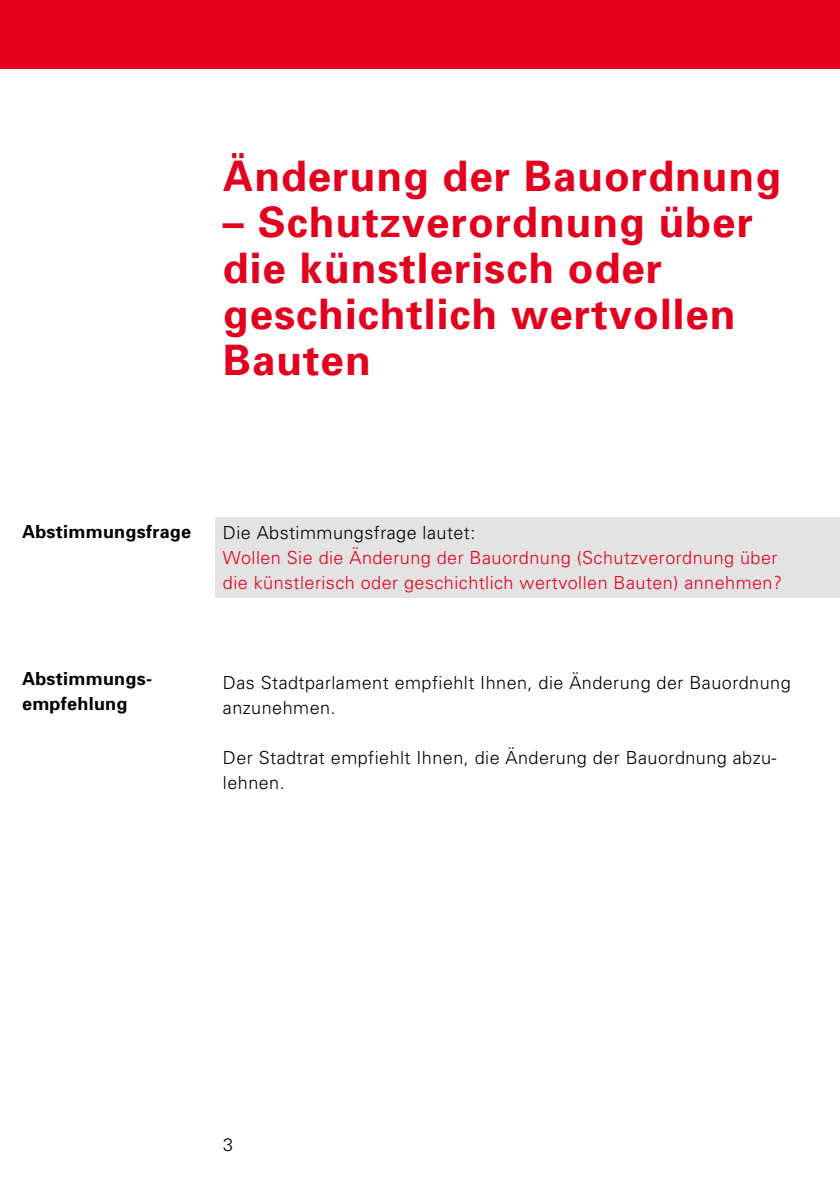
<style>
.page{position:relative;width:840px;height:1191px;background:#fff}
.page>*{position:absolute;margin:0;border:0;box-sizing:border-box;transform-origin:0 0}
.t1{font:700 42px/46px "Univers";letter-spacing:.025em;color:#e3001e}
.t2{font:300 18px/25px "Univers";letter-spacing:.025em;color:#000}
.t3{font:300 18px/25px "Univers";letter-spacing:.025em;color:#e3001e}
.t4{font:700 18px/25px "Univers";letter-spacing:.015em;color:#000}
</style>
<div class="page">
<div style="left:0;top:0;width:839px;height:68px;background:#e3001e"></div>
<div style="left:215px;top:517px;width:624px;height:81px;background:#e3e3e3"></div>
<h1 class="t1" style="left:223px;top:153px;width:559px">Änderung der Bauordnung</h1>
<h1 class="t1" style="left:223px;top:199px;width:531px">– Schutzverordnung über die künstlerisch oder geschichtlich wertvollen<br>Bauten</h1>
<p class="t4" style="left:22px;top:518px;width:171px">Abstimmungsfrage</p>
<p class="t4" style="left:22px;top:665px;width:131px">Abstimmungs&shy;empfehlung</p>
<p class="t2" style="left:223px;top:520px;width:254px">Die Abstimmungsfrage lautet:</p>
<p class="t3" style="left:223px;top:545px;width:560px">Wollen Sie die Änderung der Bauordnung (Schutzverordnung über die künstlerisch oder geschichtlich wertvollen Bauten) annehmen?</p>
<p class="t2" style="left:223px;top:670px;width:569px">Das Stadtparlament empfiehlt Ihnen, die Änderung der Bauordnung anzunehmen.</p>
<p class="t2" style="left:223px;top:745px;width:555px">Der Stadtrat empfiehlt Ihnen, die Änderung der Bauordnung abzu&shy;lehnen.</p>
<p class="t2" style="left:223px;top:1131px;width:12px">3</p>
</div>
